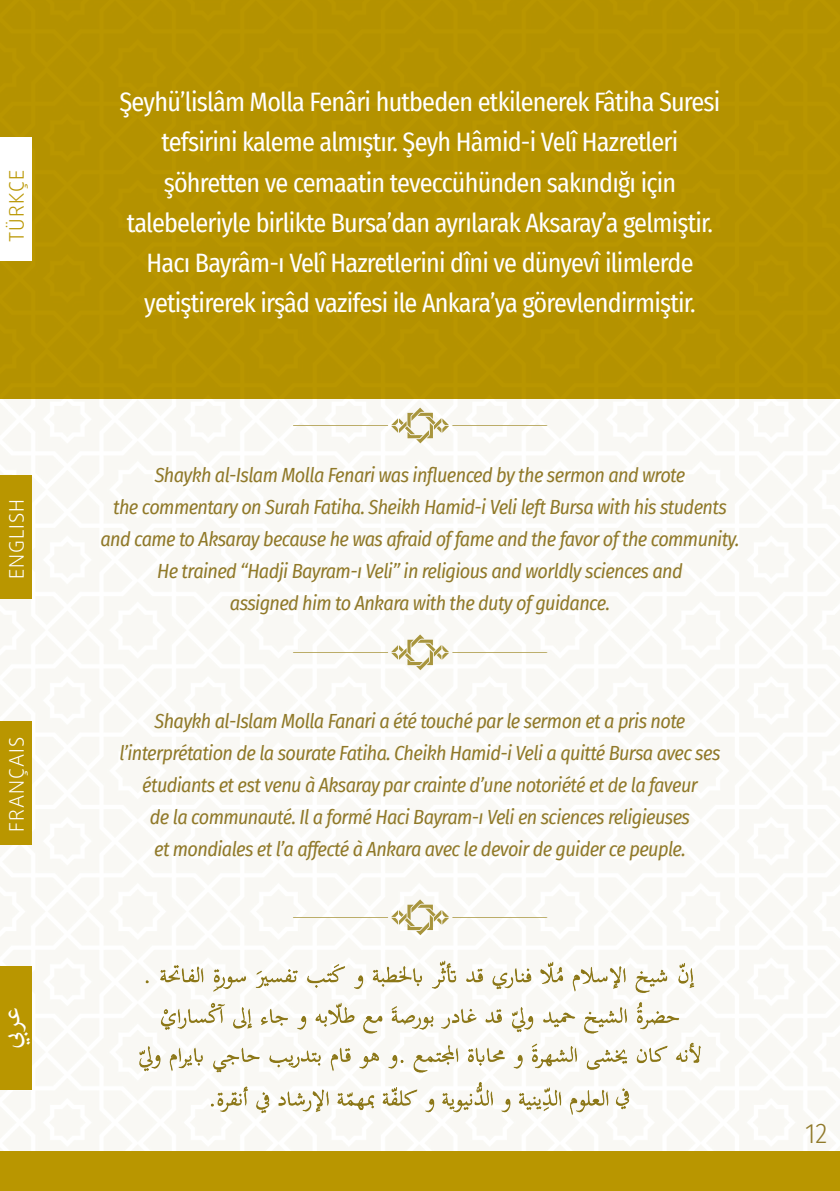
<style>
.page{position:relative;width:840px;height:1191px;background:#fff}
.page>*{position:absolute;margin:0;border:0;box-sizing:border-box;transform-origin:0 0}
.t1{font:36px "Adobe Arabic";color:#fff}
.t2{font:300 28px "Fira Sans Condensed";color:#907929}
.t3{font:26px "Fira Sans Condensed";letter-spacing:-.03em;color:#fff}
.t4{font:italic 20px "Fira Sans Condensed";letter-spacing:-.03em;color:#907929}
.t5{font:300 20px "Daxline Pro";letter-spacing:.05em;color:#fff}
.t6{font:300 20px "Daxline Pro";letter-spacing:.05em;color:#b99600}
</style>
<div class="page">
<div style="left:0;top:0;width:839px;height:1191px;background:#f9f8f4"></div>
<div style="left:0;top:1151px;width:839px;height:40px;background:#b99600"></div>
<div style="left:0;top:0;width:839px;height:399px;background:#b99600"></div>
<svg style="left:292px;top:407px;width:255px;height:36px"></svg>
<svg style="left:292px;top:634px;width:255px;height:36px"></svg>
<div style="left:0;top:475px;width:32px;height:124px;background:#b99600"></div>
<div style="left:0;top:720px;width:32px;height:124px;background:#b99600"></div>
<div style="left:0;top:137px;width:32px;height:124px;background:#fff"></div>
<img style="left:72px;top:924px;width:695px;height:227px">
<svg style="left:292px;top:899px;width:255px;height:36px"></svg>
<div style="left:0;top:966px;width:32px;height:124px;background:#b99600"></div>
<p class="t6" style="left:5px;top:242px;width:74px;rotate:-90deg">TÜRKÇE</p>
<p class="t5" style="left:5px;top:579px;width:82px;rotate:-90deg">ENGLISH</p>
<p class="t5" style="left:5px;top:831px;width:96px;rotate:-90deg">FRANÇAIS</p>
<h1 class="t1" style="left:-14px;top:1049px;width:44px;rotate:-90deg">عري ب</h1>
<p class="t3" style="left:119px;top:83px;width:602px">Şeyhü’lislâm Molla Fenâri hutbeden etkilenerek Fâtiha Suresi</p>
<p class="t3" style="left:161px;top:123px;width:518px">tefsirini kaleme almıştır. Şeyh Hâmid-i Velî Hazretleri</p>
<p class="t3" style="left:163px;top:163px;width:514px">şöhretten ve cemaatin teveccühünden sakındığı için</p>
<p class="t3" style="left:127px;top:203px;width:587px">talebeleriyle birlikte Bursa’dan ayrılarak Aksaray’a gelmiştir.</p>
<p class="t3" style="left:146px;top:243px;width:548px">Hacı Bayrâm-ı Velî Hazretlerini dîni ve dünyevî ilimlerde</p>
<p class="t3" style="left:144px;top:283px;width:552px">yetiştirerek irşâd vazifesi ile Ankara’ya görevlendirmiştir.</p>
<p class="t4" style="left:155px;top:460px;width:531px">Shaykh al-Islam Molla Fenari was influenced by the sermon and wrote</p>
<p class="t4" style="left:113px;top:492px;width:614px">the commentary on Surah Fatiha. Sheikh Hamid-i Veli left Bursa with his students</p>
<p class="t4" style="left:100px;top:524px;width:640px">and came to Aksaray because he was afraid of fame and the favor of the community.</p>
<p class="t4" style="left:157px;top:556px;width:526px">He trained “Hadji Bayram-ı Veli” in religious and worldly sciences and</p>
<p class="t4" style="left:230px;top:588px;width:381px">assigned him to Ankara with the duty of guidance.</p>
<p class="t4" style="left:154px;top:706px;width:532px">Shaykh al-Islam Molla Fanari a été touché par le sermon et a pris note</p>
<p class="t4" style="left:119px;top:738px;width:602px">l’interprétation de la sourate Fatiha. Cheikh Hamid-i Veli a quitté Bursa avec ses</p>
<p class="t4" style="left:142px;top:770px;width:556px">étudiants et est venu à Aksaray par crainte d’une notoriété et de la faveur</p>
<p class="t4" style="left:150px;top:802px;width:541px">de la communauté. Il a formé Haci Bayram-ı Veli en sciences religieuses</p>
<p class="t4" style="left:154px;top:834px;width:533px">et mondiales et l’a affecté à Ankara avec le devoir de guider ce peuple.</p>
<p class="t2" style="left:804px;top:1113px;width:24px">12</p>
</div>
